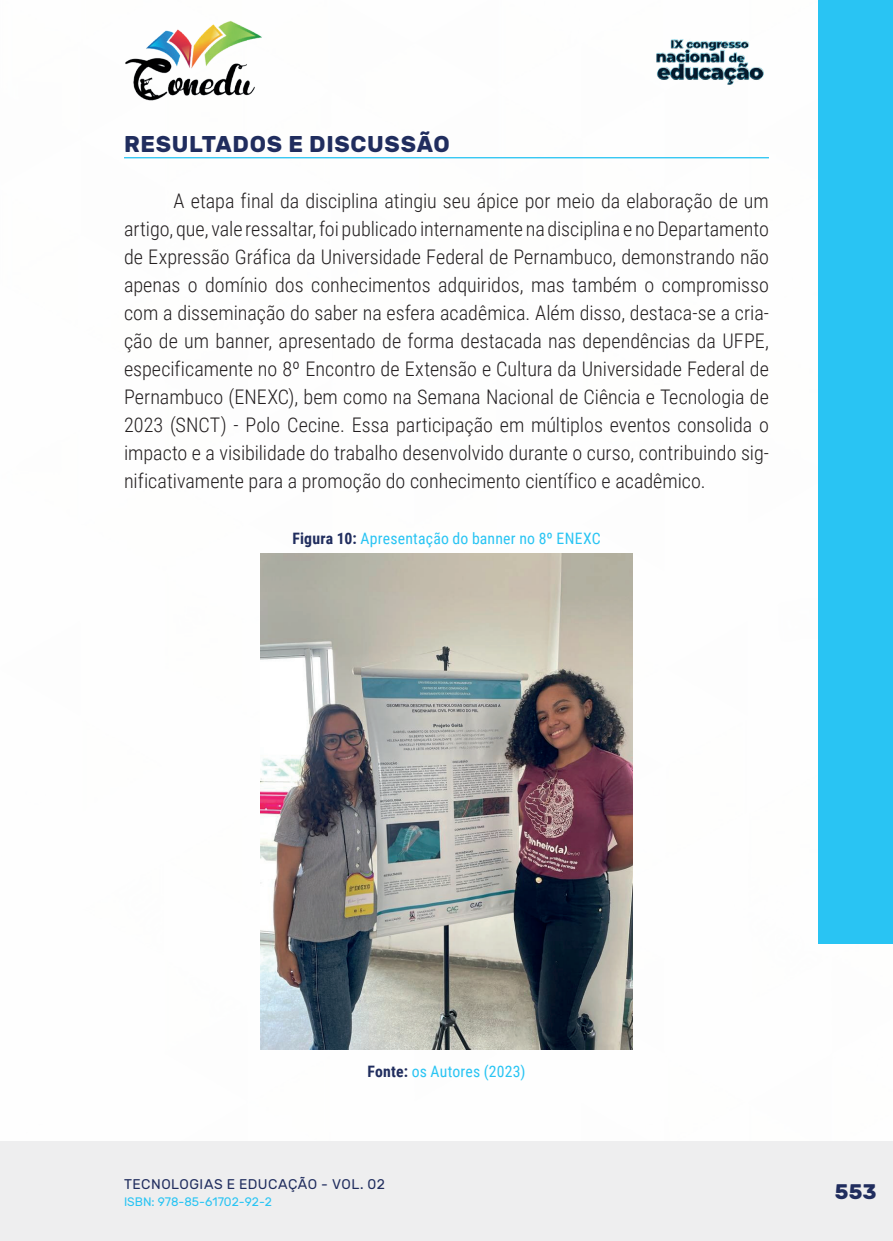
<style>
.page{position:relative;width:893px;height:1241px;background:#fff}
.page>*{position:absolute;margin:0;border:0;box-sizing:border-box;transform-origin:0 0}
._10_SUBTITULO{font:700 22.75px "Rubik";letter-spacing:.03em;color:#202d5e}
.t1{font:700 21px "Rubik";color:#202d5e}
._9_CORPO{font:300 20.12px/28px "Roboto Condensed";color:#231f20;text-align:justify}
._14_LEGENDAS{font:15.75px "Roboto Condensed";letter-spacing:.01em;color:#29c4f3}
._15_FONTES{font:15.75px "Roboto Condensed";letter-spacing:.01em;color:#29c4f3}
.t2{font:14px "Rubik";letter-spacing:.035em;color:#202d5e}
.t3{font:12.25px "Rubik";color:#29c4f3}
.s1{font-weight:700;color:#202d5e}
</style>
<div class="page">
<div style="left:0;top:1141px;width:893px;height:99px;background:#eeeeef"></div>
<div style="left:819px;top:0;width:74px;height:943px;background:#29c4f3"></div>
<img style="left:125px;top:20px;width:137px;height:81px">
<img style="left:656px;top:39px;width:108px;height:46px">
<hr style="left:124px;top:157px;width:645px;height:1px;background:#29c4f3">
<img style="left:260px;top:553px;width:372px;height:496px">
<p class="_10_SUBTITULO" style="left:124px;top:131px;width:327px">RESULTADOS E DISCUSSÃO</p>
<p class="_9_CORPO" style="left:124px;top:186px;width:646px;text-indent:50px">A etapa final da disciplina atingiu seu ápice por meio da elaboração de um artigo, que, vale ressaltar, foi publicado internamente na disciplina e no Departamento de Expressão Gráfica da Universidade Federal de Pernambuco, demonstrando não apenas o domínio dos conhecimentos adquiridos, mas também o compromisso com a disseminação do saber na esfera acadêmica. Além disso, destaca-se a cria&shy;ção de um banner, apresentado de forma destacada nas dependências da UFPE, especificamente no 8º Encontro de Extensão e Cultura da Universidade Federal de Pernambuco (ENEXC), bem como na Semana Nacional de Ciência e Tecnologia de 2023 (SNCT) - Polo Cecine. Essa participação em múltiplos eventos consolida o impacto e a visibilidade do trabalho desenvolvido durante o curso, contribuindo sig&shy;nificativamente para a promoção do conhecimento científico e acadêmico.</p>
<p class="_14_LEGENDAS" style="left:292px;top:527px;width:310px"><span class="s1">Figura 10:</span> Apresentação do banner no 8º ENEXC</p>
<p class="_15_FONTES" style="left:367px;top:1059px;width:159px"><span class="s1">Fonte:</span> os Autores (2023)</p>
<p class="t2" style="left:124px;top:1175px;width:263px">TECNOLOGIAS E EDUCAÇÃO - VOL. 02</p>
<p class="t3" style="left:124px;top:1194px;width:150px">ISBN: 978-85-61702-92-2</p>
<p class="t1" style="left:835px;top:1179px;width:43px">553</p>
</div>
